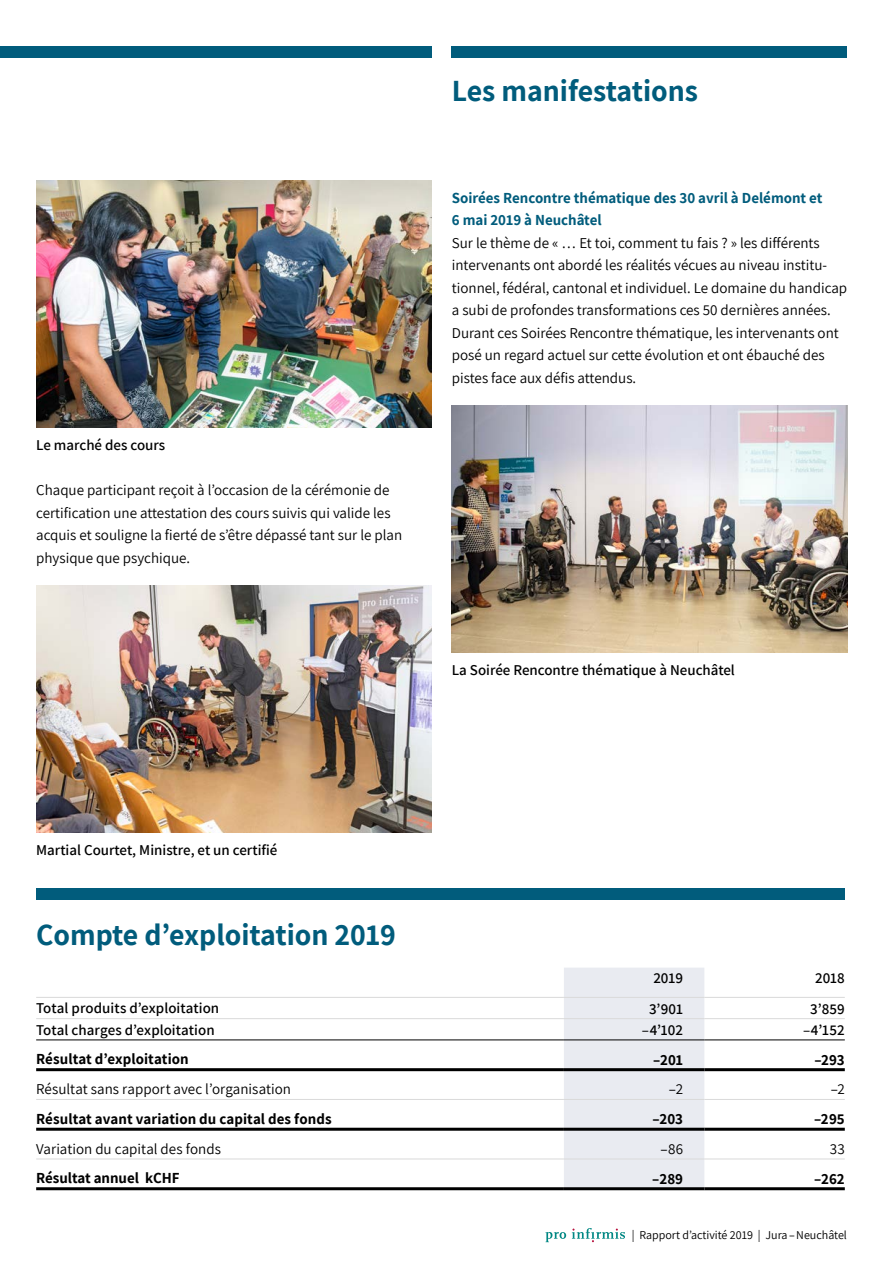
<style>
.page{position:relative;width:881px;height:1263px;background:#fff}
.page>*{position:absolute;margin:0;border:0;box-sizing:border-box;transform-origin:0 0}
.t1{font:700 30px "Assistant";color:#015c7c}
.t2{font:15px/22.5px "Assistant";color:#000}
.t3{font:600 15px "Assistant";color:#000}
.t4{font:700 15px "Assistant";letter-spacing:.005em;color:#000}
.t5{font:700 15px/22.5px "Assistant";color:#015c7c}
.t6{font:12px "Assistant";color:#000}
</style>
<div class="page">
<svg style="left:545px;top:1228px;width:79px;height:14px"></svg>
<div style="left:0;top:47px;width:431px;height:11px;background:#015c7c"></div>
<div style="left:36px;top:889px;width:808px;height:11px;background:#015c7c"></div>
<div style="left:563px;top:968px;width:141px;height:219px;background:#e9ebf1"></div>
<hr style="left:36px;top:997px;width:527px;height:1px;background:#dadada">
<hr style="left:563px;top:997px;width:141px;height:1px;background:#dadada">
<hr style="left:704px;top:997px;width:140px;height:1px;background:#dadada">
<hr style="left:36px;top:1018px;width:527px;height:1px;background:#dadada">
<hr style="left:563px;top:1018px;width:141px;height:1px;background:#dadada">
<hr style="left:704px;top:1018px;width:140px;height:1px;background:#dadada">
<hr style="left:36px;top:1099px;width:527px;height:1px;background:#dadada">
<hr style="left:563px;top:1099px;width:141px;height:1px;background:#dadada">
<hr style="left:704px;top:1099px;width:140px;height:1px;background:#dadada">
<hr style="left:36px;top:1158px;width:527px;height:1px;background:#dadada">
<hr style="left:563px;top:1158px;width:141px;height:1px;background:#dadada">
<hr style="left:704px;top:1158px;width:140px;height:1px;background:#dadada">
<hr style="left:36px;top:1039px;width:527px;height:1px;background:#000">
<hr style="left:563px;top:1039px;width:141px;height:1px;background:#000">
<hr style="left:704px;top:1039px;width:140px;height:1px;background:#000">
<hr style="left:36px;top:1068px;width:527px;height:3px;background:#000">
<hr style="left:563px;top:1068px;width:141px;height:3px;background:#000">
<hr style="left:704px;top:1068px;width:140px;height:3px;background:#000">
<hr style="left:36px;top:1128px;width:527px;height:3px;background:#000">
<hr style="left:563px;top:1128px;width:141px;height:3px;background:#000">
<hr style="left:704px;top:1128px;width:140px;height:3px;background:#000">
<hr style="left:36px;top:1187px;width:527px;height:3px;background:#000">
<hr style="left:563px;top:1187px;width:141px;height:3px;background:#000">
<hr style="left:704px;top:1187px;width:140px;height:3px;background:#000">
<div style="left:451px;top:47px;width:395px;height:11px;background:#015c7c"></div>
<img style="left:36px;top:180px;width:395px;height:248px">
<img style="left:36px;top:585px;width:395px;height:247px">
<img style="left:451px;top:405px;width:395px;height:247px">
<h2 class="t1" style="left:451px;top:71px;width:248px">Les manifestations</h2>
<p class="t3" style="left:36px;top:435px;width:131px">Le marché des cours</p>
<p class="t2" style="left:36px;top:478px;width:367px">Chaque participant reçoit à l’occasion de la cérémonie de certification une attestation des cours suivis qui valide les acquis et souligne la fierté de s’être dépassé tant sur le plan physique que psychique.</p>
<h3 class="t5" style="left:451px;top:186px;width:372px">Soirées Rencontre thématique des 30 avril à Delémont et<br>6 mai 2019 à Neuchâtel</h3>
<p class="t2" style="left:451px;top:231px;width:396px">Sur le thème de « … Et toi, comment tu fais ? » les différents intervenants ont abordé les réalités vécues au niveau institu&shy;tionnel, fédéral, cantonal et individuel. Le domaine du handicap a subi de profondes transformations ces 50 dernières années.<br>Durant ces Soirées Rencontre thématique, les intervenants ont posé un regard actuel sur cette évolution et ont ébauché des pistes face aux défis attendus.</p>
<p class="t3" style="left:451px;top:660px;width:284px">La Soirée Rencontre thématique à Neuchâtel</p>
<p class="t3" style="left:36px;top:840px;width:243px">Martial Courtet, Ministre, et un certifié</p>
<h2 class="t1" style="left:36px;top:914px;width:361px">Compte d’exploitation 2019</h2>
<p class="t3" style="left:653px;top:968px;width:31px">2019</p>
<p class="t3" style="left:814px;top:968px;width:31px">2018</p>
<p class="t3" style="left:36px;top:998px;width:184px">Total produits d’exploitation</p>
<p class="t3" style="left:648px;top:998px;width:36px">3’901</p>
<p class="t3" style="left:809px;top:998px;width:36px">3’859</p>
<p class="t3" style="left:36px;top:1019px;width:180px">Total charges d’exploitation</p>
<p class="t3" style="left:641px;top:1019px;width:43px">–4’102</p>
<p class="t3" style="left:802px;top:1019px;width:43px">–4’152</p>
<p class="t4" style="left:36px;top:1049px;width:154px">Résultat d’exploitation</p>
<p class="t4" style="left:653px;top:1049px;width:31px">–201</p>
<p class="t4" style="left:814px;top:1049px;width:32px">–293</p>
<p class="t2" style="left:36px;top:1077px;width:256px">Résultat sans rapport avec l’organisation</p>
<p class="t2" style="left:668px;top:1077px;width:16px">–2</p>
<p class="t2" style="left:830px;top:1077px;width:16px">–2</p>
<p class="t4" style="left:36px;top:1108px;width:297px">Résultat avant variation du capital des fonds</p>
<p class="t4" style="left:652px;top:1109px;width:32px">–203</p>
<p class="t4" style="left:813px;top:1109px;width:32px">–295</p>
<p class="t2" style="left:36px;top:1137px;width:186px">Variation du capital des fonds</p>
<p class="t2" style="left:660px;top:1137px;width:24px">–86</p>
<p class="t2" style="left:829px;top:1137px;width:16px">33</p>
<p class="t4" style="left:36px;top:1168px;width:145px">Résultat annuel kCHF</p>
<p class="t4" style="left:652px;top:1168px;width:32px">–289</p>
<p class="t4" style="left:813px;top:1168px;width:32px">–262</p>
<p class="t6" style="left:631px;top:1226px;width:216px">| Rapport d’activité 2019 | Jura–Neuchâtel</p>
</div>
